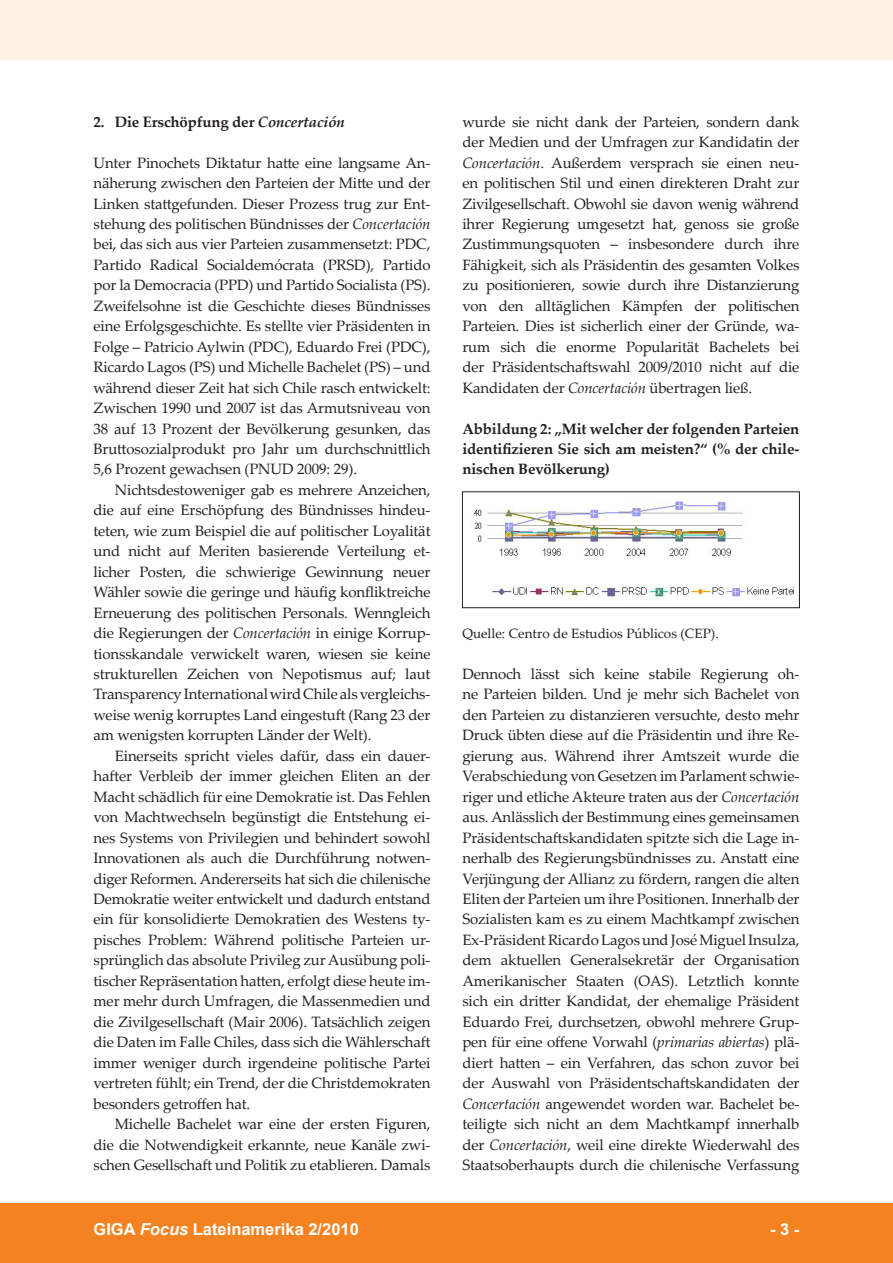
<style>
.page{position:relative;width:893px;height:1263px;background:#fff}
.page>*{position:absolute;margin:0;border:0;box-sizing:border-box;transform-origin:0 0}
.t1{font:700 16.5px "Arial";color:#fff}
.foc__text_fliesstext{font:15px/20.4px "Palatino Linotype";letter-spacing:-.01em;color:#231f20;text-align:justify}
.foc__text_1__absatz{font:15px/20.4px "Palatino Linotype";letter-spacing:-.01em;color:#231f20;text-align:justify}
.foc__abbildung_titel{font:700 15px/20.4px "Palatino Linotype";letter-spacing:-.01em;color:#231f20;text-align:justify}
.foc__text_ueberschri{font:700 15px "Palatino Linotype";letter-spacing:-.01em;color:#231f20}
.foc__tabelle_quelle{font:13.5px "Palatino Linotype";color:#231f20}
.s1{font-style:italic}
</style>
<div class="page">
<div style="left:0;top:1203px;width:893px;height:60px;background:#f58220"></div>
<div style="left:0;top:0;width:893px;height:60px;background:#fef0e2"></div>
<img style="left:474px;top:500px;width:320px;height:104px">
<div style="left:462px;top:491px;width:338px;height:117px;border:1px solid #231f20"></div>
<p class="foc__text_ueberschri" style="left:94px;top:111px;width:253px">2. Die Erschöpfung der <span class="s1">Concertación</span></p>
<p class="foc__text_1__absatz" style="left:94px;top:152px;width:339px">Unter Pinochets Diktatur hatte eine langsame An&shy;näherung zwischen den Parteien der Mitte und der Lin-ken stattgefunden. Dieser Prozess trug zur Ent&shy;stehung des politischen Bündnisses der <span class="s1">Concertación </span>bei, das sich aus vier Parteien zusammensetzt: PDC, Partido Radical Socialdemócrata (PRSD), Partido por la Democracia (PPD) und Partido Socialista (PS).<br>Zweifelsohne ist die Geschichte dieses Bündnisses eine Erfolgsgeschichte. Es stellte vier Präsidenten in Folge – Patricio Aylwin (PDC), Eduardo Frei (PDC), Ricardo Lagos (PS) und Michelle Bachelet (PS) – und während dieser Zeit hat sich Chile rasch entwickelt:<br>Zwischen 1990 und 2007 ist das Armutsniveau von 38 auf 13 Prozent der Bevölkerung gesunken, das Bruttosozialprodukt pro Jahr um durchschnittlich 5,6 Prozent gewachsen (PNUD 2009: 29).</p>
<p class="foc__text_fliesstext" style="left:94px;top:479px;width:338px;text-indent:21px">Nichtsdestoweniger gab es mehrere Anzeichen, die auf eine Erschöpfung des Bündnisses hindeu&shy;teten, wie zum Beispiel die auf politischer Loyalität und nicht auf Meriten basierende Verteilung et&shy;licher Posten, die schwierige Gewinnung neuer Wähler sowie die geringe und häufig konflikt-reiche Erneuerung des politischen Personals. Wenngleich die Regierungen der <span class="s1">Concertación</span> in einige Korrup&shy;tionsskandale verwickelt waren, wiesen sie keine strukturellen Zeichen von Nepotismus auf; laut Trans-parency International wird Chile als vergleichs&shy;weise wenig korruptes Land eingestuft (Rang 23 der am wenigsten korrupten Länder der Welt).</p>
<p class="foc__text_fliesstext" style="left:94px;top:745px;width:339px;text-indent:21px">Einerseits spricht vieles dafür, dass ein dauer&shy;hafter Verbleib der immer gleichen Eliten an der Macht schädlich für eine Demokratie ist. Das Fehlen von Machtwechseln begünstigt die Entstehung ei&shy;nes Systems von Privilegien und behindert sowohl Innovationen als auch die Durchführung notwen&shy;diger Reformen. Andererseits hat sich die chilenische Demokratie weiter entwickelt und dadurch entstand ein für konsolidierte Demokratien des Westens ty&shy;pisches Problem: Während politische Parteien ur&shy;sprünglich das absolute Privileg zur Ausübung poli&shy;tischer Repräsentation hatten, erfolgt diese heute im&shy;mer mehr durch Umfragen, die Massenmedien und die Zivilgesellschaft (Mair 2006). Tatsächlich zeigen die Daten im Falle Chiles, dass sich die Wählerschaft immer weniger durch irgendeine politische Partei vertreten fühlt; ein Trend, der die Christdemokraten besonders getroffen hat.</p>
<p class="foc__text_fliesstext" style="left:94px;top:1113px;width:338px;text-indent:21px">Michelle Bachelet war eine der ersten Figuren, die die Notwendigkeit erkannte, neue Kanäle zwi&shy;schen Ge-sellschaft und Po-litik zu etablieren. Damals</p>
<p class="foc__text_fliesstext" style="left:462px;top:111px;width:338px">wurde sie nicht dank der Parteien, sondern dank der Medien und der Um-fragen zur Kan-didatin der <span class="s1">Concertación</span>. Außerdem versprach sie einen neu&shy;en politischen Stil und einen direkteren Draht zur Zivilgesellschaft. Obwohl sie davon wenig während ihrer Regierung umgesetzt hat, genoss sie große Zustimmungsquoten – insbesondere durch ihre Fähigkeit, sich als Präsidentin des gesamten Volkes zu positionieren, sowie durch ihre Distanzierung von den alltäglichen Kämpfen der politischen Par-teien. Dies ist sicherlich einer der Gründe, wa&shy;rum sich die enorme Popularität Bachelets bei der Präsidentschaftswahl 2009/2010 nicht auf die Kandidaten der <span class="s1">Concertación</span> übertragen ließ.</p>
<p class="foc__abbildung_titel" style="left:462px;top:418px;width:338px">Abbildung 2: „Mit welcher der folgenden Parteien identifizieren Sie sich am meisten?“ (% der chile&shy;nischen Bevölkerung)</p>
<p class="foc__tabelle_quelle" style="left:462px;top:624px;width:258px">Quelle: Centro de Estudios Públicos (CEP).</p>
<p class="foc__text_1__absatz" style="left:462px;top:663px;width:339px">Dennoch lässt sich keine stabile Regierung oh&shy;ne Par-teien bilden. Und je mehr sich Bachelet von den Parteien zu dis-tanzieren versuchte, desto mehr Druck übten diese auf die Prä-sidentin und ihre Re&shy;gierung aus. Während ihrer Amtszeit wurde die Verabschiedung von Gesetzen im Parlament schwie&shy;riger und etliche Akteure traten aus der <span class="s1">Concertación </span>aus. Anlässlich der Bestimmung eines gemeinsamen Präsidentschaftskandidaten spitzte sich die Lage in&shy;nerhalb des Regierungsbündnisses zu. Anstatt eine Verjüngung der Allianz zu fördern, rangen die alten Eliten der Parteien um ihre Po-sitionen. Innerhalb der So-zialisten kam es zu einem Machtkampf zwischen Ex-Präsident Ricardo Lagos und José Miguel Insulza, dem ak-tuellen Ge-neralsekretär der Or-ganisation Ame-rikanischer Staaten (OAS). Letztlich konnte sich ein dritter Kandidat, der ehemalige Präsident Eduardo Frei, durchsetzen, obwohl mehrere Grup&shy;pen für eine offene Vorwahl (<span class="s1">primarias abiertas</span>) plä&shy;diert hatten – ein Verfahren, das schon zuvor bei der Auswahl von Präsidentschaftskandidaten der <span class="s1">Concertación</span> angewendet worden war. Bachelet be&shy;teiligte sich nicht an dem Machtkampf innerhalb der <span class="s1">Concertación</span>, weil eine direkte Wiederwahl des Staatsoberhaupts durch die chilenische Verfassung</p>
<p class="t1" style="left:94px;top:1218px;width:267px">GIGA <span class="s1">Focus</span> Lateinamerika 2/2010</p>
<p class="t1" style="left:770px;top:1219px;width:31px">- -</p>
</div>
